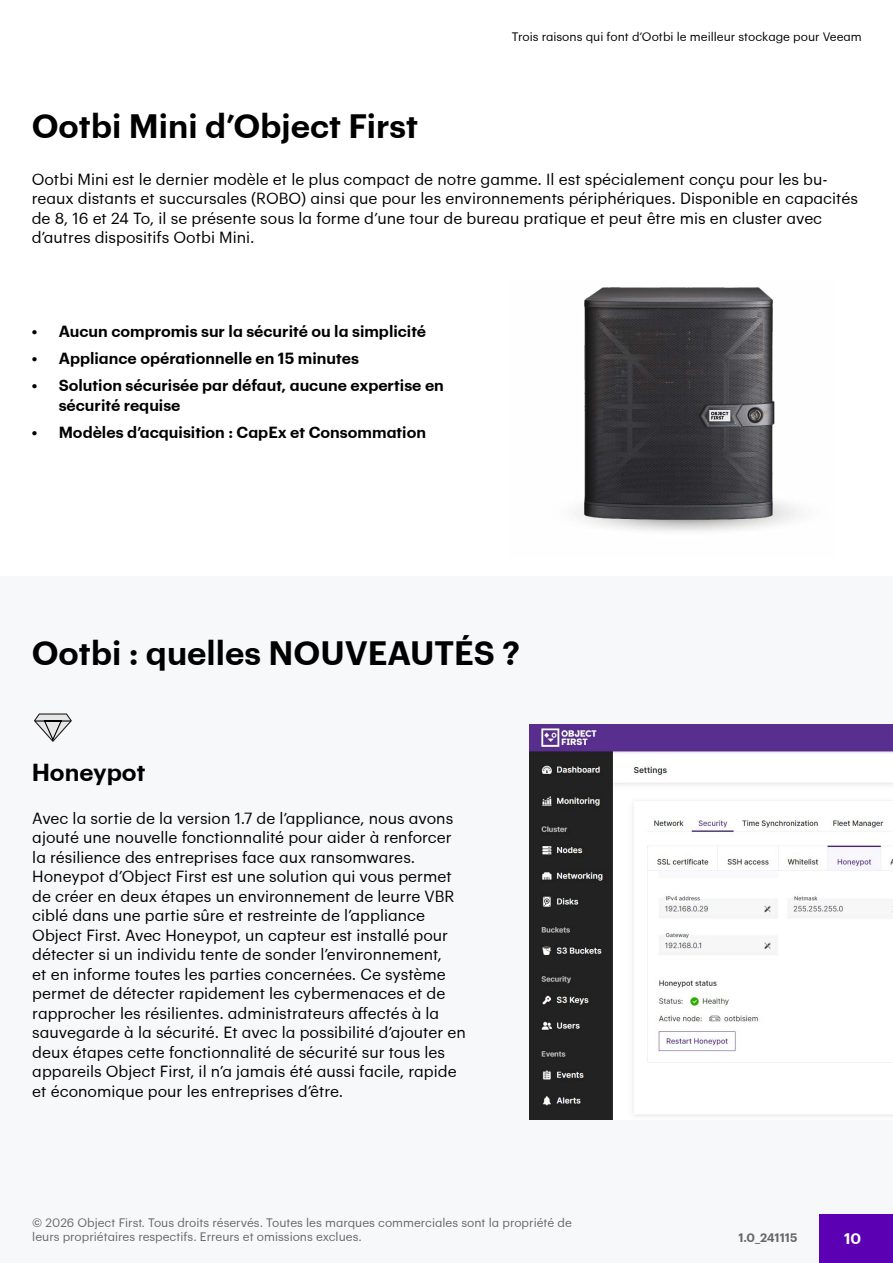
<style>
.page{position:relative;width:893px;height:1263px;background:#fff}
.page>*{position:absolute;margin:0;border:0;box-sizing:border-box;transform-origin:0 0}
.t1{font:700 33px "Graphik OF Semi";color:#000}
.t2{font:700 24px "Graphik OF Semi";color:#000}
.t3{font:15.75px/19.5px "Graphik OF Regular";color:#000}
.t4{font:700 15.75px/19.5px "Graphik OF Semi";color:#000}
.t5{font:700 15px "Graphik OF Semi";color:#fff}
.t6{font:12px/14.4px "Graphik OF Regular";color:#666767}
.t7{font:12px "Graphik OF Regular";color:#000}
.t8{font:700 12px "Graphik OF Semi";letter-spacing:-.005em;color:#666767}
</style>
<div class="page">
<div style="left:0;top:577px;width:893px;height:686px;background:#f7f8f9"></div>
<div style="left:819px;top:1214px;width:74px;height:49px;background:#5b00b3"></div>
<img style="left:578px;top:287px;width:220px;height:244px">
<div style="left:529px;top:725px;width:364px;height:31px;background:#582e8f"></div>
<img style="left:529px;top:729px;width:364px;height:390px">
<svg style="left:34px;top:713px;width:38px;height:29px"></svg>
<h1 class="t1" style="left:32px;top:100px;width:388px">Ootbi Mini d’Object First</h1>
<p class="t7" style="left:512px;top:28px;width:351px">Trois raisons qui font d’Ootbi le meilleur stockage pour Veeam</p>
<p class="t3" style="left:32px;top:168px;width:828px">Ootbi Mini est le dernier modèle et le plus compact de notre gamme. Il est spécialement conçu pour les bu&shy;reaux distants et succursales (ROBO) ainsi que pour les environnements périphériques. Disponible en capacités de 8, 16 et 24 To, il se présente sous la forme d’une tour de bureau pratique et peut être mis en cluster avec d’autres dispositifs Ootbi Mini.</p>
<p class="t4" style="left:32px;top:321px;width:396px">• Aucun compromis sur la sécurité ou la simplicité</p>
<p class="t4" style="left:32px;top:348px;width:329px">• Appliance opérationnelle en 15 minutes</p>
<p class="t4" style="left:59px;top:375px;width:387px;text-indent:-27px">• Solution sécurisée par défaut, aucune expertise en sécurité requise</p>
<p class="t4" style="left:32px;top:421px;width:396px">• Modèles d’acquisition : CapEx et Consommation</p>
<h1 class="t1" style="left:32px;top:628px;width:490px">Ootbi : quelles NOUVEAUTÉS ?</h1>
<h2 class="t2" style="left:32px;top:753px;width:115px">Honeypot</h2>
<p class="t3" style="left:32px;top:807px;width:435px">Avec la sortie de la version 1.7 de l’appliance, nous avons ajouté une nouvelle fonctionnalité pour aider à renforcer la résilience des entreprises face aux ransomwares.<br>Honeypot d’Object First est une solution qui vous permet de créer en deux étapes un environnement de leurre VBR ciblé dans une partie sûre et restreinte de l’appliance Object First. Avec Honeypot, un capteur est installé pour détecter si un individu tente de sonder l’environnement,<br>et en informe toutes les parties concernées. Ce système permet de détecter rapidement les cybermenaces et de rapprocher les résilientes. administrateurs affectés à la sauvegarde à la sécurité. Et avec la possibilité d’ajouter en deux étapes cette fonctionnalité de sécurité sur tous les appareils Object First, il n’a jamais été aussi facile, rapide et économique pour les entreprises d’être.</p>
<p class="t6" style="left:32px;top:1214px;width:541px">© 2026 Object First. Tous droits réservés. Toutes les marques commerciales sont la propriété de leurs propriétaires respectifs. Erreurs et omissions exclues.</p>
<p class="t8" style="left:739px;top:1228px;width:60px">1.0_241115</p>
<p class="t5" style="left:844px;top:1227px;width:19px">10</p>
</div>
